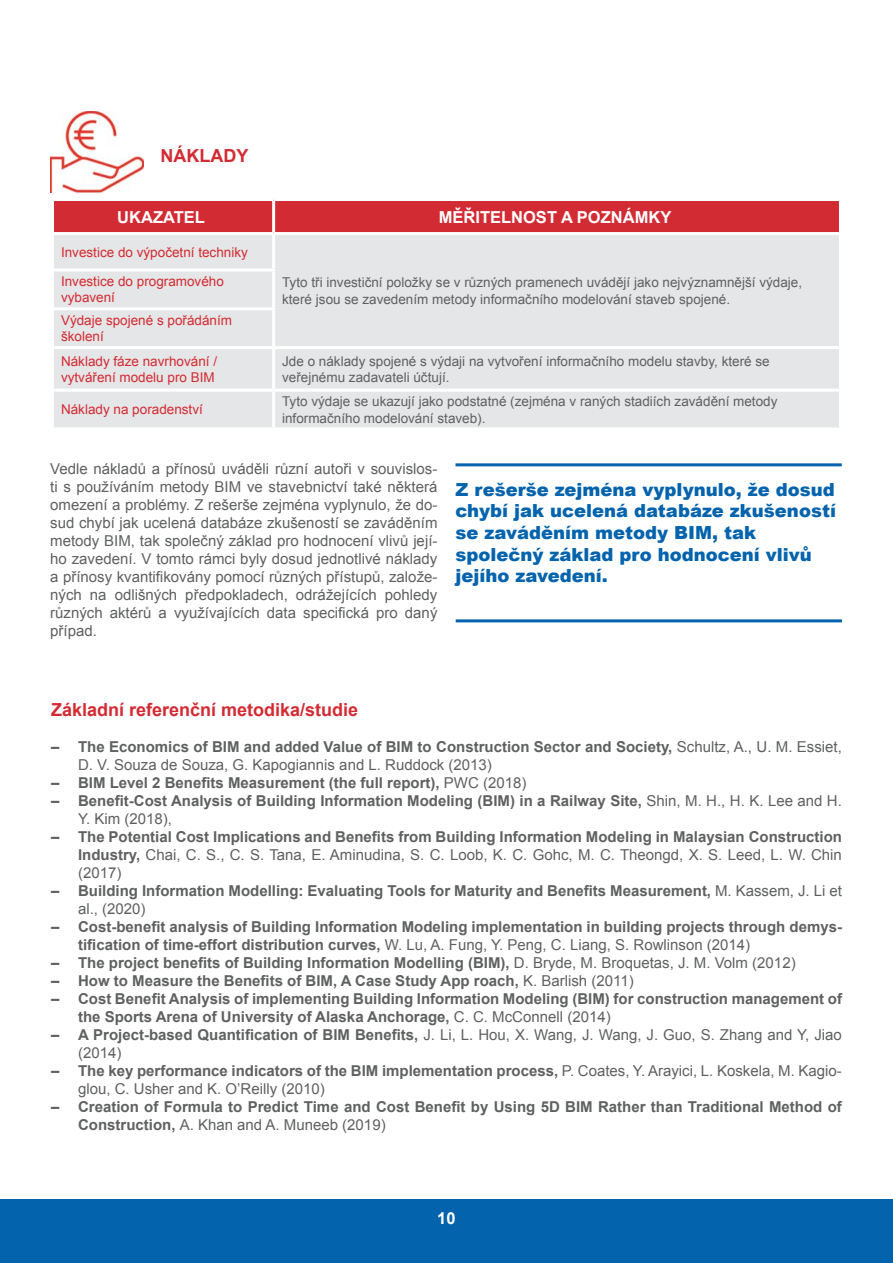
<style>
.page{position:relative;width:893px;height:1263px;background:#fff}
.page>*{position:absolute;margin:0;border:0;box-sizing:border-box;transform-origin:0 0}
.t1{font:900 18px/21.6px "Arial";color:#0363ad}
.t2{font:700 18px "Arial";color:#d32b33}
.t3{font:700 16.5px "Arial";color:#fff}
.t4{font:700 15px/18px "Arial";color:#5f6060}
.t5{font:15px/18px "Arial";color:#5f6060}
.t6{font:13.5px/16.2px "Arial";color:#5f6060}
.t7{font:13.5px/16.2px "Arial";color:#d32b33}
.s1{font-weight:700}
.s2{font-weight:400}
</style>
<div class="page">
<div style="left:0;top:1199px;width:893px;height:64px;background:#0363ad"></div>
<img style="left:50px;top:111px;width:94px;height:82px">
<div style="left:54px;top:201px;width:785px;height:31px;background:#d32b33"></div>
<div style="left:54px;top:235px;width:785px;height:192px;background:#e5e6e7"></div>
<hr style="left:272px;top:201px;width:3px;height:31px;background:#fff">
<hr style="left:272px;top:235px;width:3px;height:33px;background:#fff">
<hr style="left:272px;top:272px;width:3px;height:35px;background:#fff">
<svg style="left:54px;top:268px;width:221px;height:4px"></svg>
<hr style="left:272px;top:310px;width:3px;height:36px;background:#fff">
<hr style="left:51px;top:307px;width:224px;height:3px;background:#fff">
<hr style="left:51px;top:346px;width:223px;height:3px;background:#fff">
<hr style="left:272px;top:349px;width:3px;height:40px;background:#fff">
<hr style="left:274px;top:346px;width:568px;height:3px;background:#fff">
<hr style="left:51px;top:389px;width:223px;height:3px;background:#fff">
<hr style="left:272px;top:392px;width:3px;height:35px;background:#fff">
<hr style="left:274px;top:389px;width:568px;height:3px;background:#fff">
<svg style="left:455px;top:463px;width:387px;height:4px;background:#4189c1"></svg>
<svg style="left:455px;top:619px;width:387px;height:4px;background:#4189c1"></svg>
<p class="t2" style="left:160px;top:146px;width:89px">NÁKLADY</p>
<p class="t3" style="left:117px;top:208px;width:89px">UKAZATEL</p>
<p class="t3" style="left:439px;top:208px;width:234px">MĚŘITELNOST A POZNÁMKY</p>
<p class="t7" style="left:61px;top:244px;width:188px">Investice do výpočetní techniky</p>
<p class="t6" style="left:282px;top:275px;width:521px">Tyto tři investiční položky se v různých pramenech uvádějí jako nejvýznamnější výdaje, které jsou se zavedením metody informačního modelování staveb spojené.</p>
<p class="t7" style="left:61px;top:273px;width:164px">Investice do programového vybavení</p>
<p class="t7" style="left:61px;top:312px;width:173px">Výdaje spojené s pořádáním školení</p>
<p class="t7" style="left:61px;top:353px;width:158px">Náklady fáze navrhování / vytváření modelu pro BIM</p>
<p class="t6" style="left:282px;top:353px;width:489px">Jde o náklady spojené s výdaji na vytvoření informačního modelu stavby, které se veřejnému zadavateli účtují.</p>
<p class="t7" style="left:61px;top:402px;width:143px">Náklady na poradenství</p>
<p class="t6" style="left:282px;top:394px;width:497px">Tyto výdaje se ukazují jako podstatné (zejména v raných stadiích zavádění metody informačního modelování staveb).</p>
<p class="t5" style="left:50px;top:460px;width:389px;text-align:justify">Vedle nákladů a přínosů uváděli různí autoři v souvislos&shy;ti s používáním metody BIM ve stavebnictví také některá omezení a problémy. Z rešerše zejména vyplynulo, že do&shy;sud chybí jak ucelená databáze zkušeností se zaváděním metody BIM, tak společný základ pro hodnocení vlivů její&shy;ho zavedení. V tomto rámci byly dosud jednotlivé náklady a přínosy kvantifikovány pomocí různých přístupů, založe&shy;ných na odlišných předpokladech, odrážejících pohledy různých aktérů a využívajících data specifická pro daný případ.</p>
<p class="t1" style="left:455px;top:478px;width:382px">Z rešerše zejména vyplynulo, že dosud chybí jak ucelená databáze zkušeností se zaváděním metody BIM, tak společný základ pro hodnocení vlivů jejího zavedení.</p>
<p class="t2" style="left:51px;top:699px;width:309px">Základní referenční metodika/studie</p>
<p class="t5" style="left:78px;top:737px;width:765px;text-indent:-27px"><span class="s1">– The Economics of BIM and added Value of BIM to Construction Sector and Society,</span> Schultz, A., U. M. Essiet,<br>D. V. Souza de Souza, G. Kapogiannis and L. Ruddock (2013)</p>
<p class="t4" style="left:51px;top:773px;width:477px">– BIM Level 2 Benefits Measurement (the full report), <span class="s2">PWC (2018)</span></p>
<p class="t4" style="left:78px;top:791px;width:765px;text-indent:-27px">– Benefit-Cost Analysis of Building Information Modeling (BIM) in a Railway Site, <span class="s2">Shin, M. H., H. K. Lee and H.<br>Y. Kim (2018),</span></p>
<p class="t4" style="left:78px;top:827px;width:765px;text-align:justify;text-indent:-27px">– The Potential Cost Implications and Benefits from Building Information Modeling in Malaysian Construction Industry, <span class="s2">Chai, C. S., C. S. Tana, E. Aminudina, S. C. Loob, K. C. Gohc, M. C. Theongd, X. S. Leed, L. W. Chin (2017)</span></p>
<p class="t4" style="left:78px;top:881px;width:765px;text-indent:-27px">– Building Information Modelling: Evaluating Tools for Maturity and Benefits Measurement, <span class="s2">M. Kassem, J. Li et al., (2020)</span></p>
<p class="t4" style="left:78px;top:917px;width:765px;text-indent:-27px">– Cost-benefit analysis of Building Information Modeling implementation in building projects through demys&shy;tification of time-effort distribution curves, <span class="s2">W. Lu, A. Fung, Y. Peng, C. Liang, S. Rowlinson (2014)</span></p>
<p class="t4" style="left:51px;top:953px;width:746px">– The project benefits of Building Information Modelling (BIM), <span class="s2">D. Bryde, M. Broquetas, J. M. Volm (2012)</span></p>
<p class="t4" style="left:51px;top:971px;width:584px">– How to Measure the Benefits of BIM, A Case Study App roach, <span class="s2">K. Barlish (2011)</span></p>
<p class="t4" style="left:78px;top:989px;width:765px;text-indent:-27px">– Cost Benefit Analysis of implementing Building Information Modeling (BIM) for construction management of the Sports Arena of University of Alaska Anchorage, <span class="s2">C. C. McConnell (2014)</span></p>
<p class="t5" style="left:78px;top:1025px;width:765px;text-indent:-27px"><span class="s1">– A Project-based Quantification of BIM Benefits,</span> J. Li, L. Hou, X. Wang, J. Wang, J. Guo, S. Zhang and Y, Jiao (2014)</p>
<p class="t5" style="left:78px;top:1061px;width:765px;text-indent:-27px"><span class="s1">– The key performance indicators of the BIM implementation process,</span> P. Coates, Y. Arayici, L. Koskela, M. Kagio&shy;glou, C. Usher and K. O’Reilly (2010)</p>
<p class="t4" style="left:78px;top:1097px;width:765px;text-indent:-27px">– Creation of Formula to Predict Time and Cost Benefit by Using 5D BIM Rather than Traditional Method of<br>Construction, <span class="s2">A. Khan and A. Muneeb (2019)</span></p>
<p class="t3" style="left:437px;top:1209px;width:20px">10</p>
</div>
